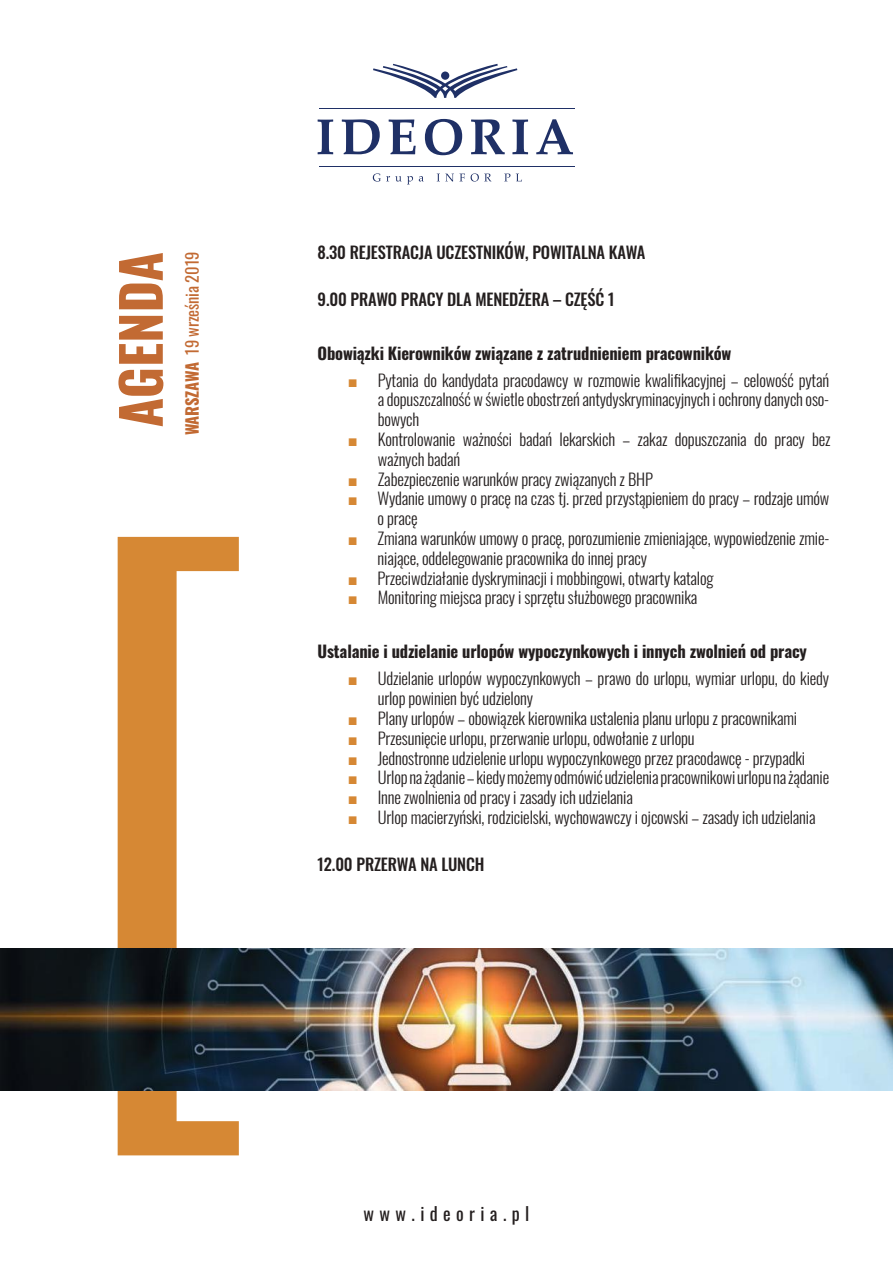
<style>
.page{position:relative;width:893px;height:1263px;background:#fff}
.page>*{position:absolute;margin:0;border:0;box-sizing:border-box;transform-origin:0 0}
.t1{font:700 54px "Oswald";color:#c26a33}
.t2{font:18px "Oswald";letter-spacing:.3em;color:#241f1f}
.t3{font:300 16.5px/19.8px "Oswald";letter-spacing:-.01em;color:#241f1f}
.t4{font:700 16.5px "Oswald";letter-spacing:-.01em;color:#241f1f}
.t5{font:500 16.5px "Oswald";letter-spacing:-.01em;color:#241f1f}
.t6{font:16.5px "Oswald";letter-spacing:-.01em;color:#c26a33}
.s1{font-weight:700}
.s2{font-family:"Arial";font-weight:400;color:#d68834}
</style>
<div class="page">
<svg style="left:373px;top:64px;width:144px;height:34px"></svg>
<div style="left:441px;top:72px;width:8px;height:8px;background:#1f3066;border-radius:50%"></div>
<svg style="left:318px;top:119px;width:15px;height:35px"></svg>
<svg style="left:342px;top:119px;width:38px;height:35px"></svg>
<svg style="left:389px;top:119px;width:27px;height:35px"></svg>
<svg style="left:425px;top:119px;width:37px;height:36px"></svg>
<svg style="left:471px;top:119px;width:34px;height:35px"></svg>
<svg style="left:512px;top:119px;width:16px;height:35px"></svg>
<svg style="left:536px;top:119px;width:37px;height:35px"></svg>
<hr style="left:319px;top:166px;width:256px;height:1px;background:#1f3066">
<hr style="left:319px;top:108px;width:256px;height:1px;background:#1f3066">
<svg style="left:373px;top:173px;width:40px;height:11px"></svg>
<svg style="left:419px;top:176px;width:4px;height:5px"></svg>
<svg style="left:437px;top:174px;width:28px;height:8px"></svg>
<svg style="left:471px;top:173px;width:20px;height:9px"></svg>
<svg style="left:505px;top:174px;width:5px;height:7px"></svg>
<svg style="left:516px;top:174px;width:6px;height:7px"></svg>
<svg style="left:118px;top:537px;width:121px;height:618px;fill:#d68834"></svg>
<img style="left:0;top:948px;width:893px;height:143px">
<h1 class="t1" style="left:113px;top:427px;width:177px;rotate:-90deg">AGENDA</h1>
<p class="t6" style="left:177px;top:435px;width:185px;rotate:-90deg"><span class="s1">WARSZAWA</span> 19 września 2019</p>
<p class="t5" style="left:318px;top:243px;width:329px">8.30 REJESTRACJA UCZESTNIKÓW, POWITALNA KAWA</p>
<p class="t5" style="left:318px;top:290px;width:298px">9.00 PRAWO PRACY DLA MENEDŻERA – CZĘŚĆ 1</p>
<p class="t4" style="left:318px;top:344px;width:415px">Obowiązki Kierowników związane z zatrudnieniem pracowników</p>
<p class="t3" style="left:378px;top:368px;width:453px;text-align:justify;text-indent:-30px"><span class="s2">■</span> Pytania do kandydata pracodawcy w rozmowie kwalifikacyjnej – celowość pytań a dopuszczalność w świetle obostrzeń antydyskryminacyjnych i ochrony danych oso&shy;bowych</p>
<p class="t3" style="left:378px;top:428px;width:454px;text-indent:-30px"><span class="s2">■</span> Kontrolowanie ważności badań lekarskich – zakaz dopuszczania do pracy bez ważnych badań</p>
<p class="t3" style="left:348px;top:467px;width:307px"><span class="s2">■</span> Zabezpieczenie warunków pracy związanych z BHP</p>
<p class="t3" style="left:377px;top:487px;width:453px;text-indent:-30px"><span class="s2">■</span> Wydanie umowy o pracę na czas tj. przed przystąpieniem do pracy – rodzaje umów o pracę</p>
<p class="t3" style="left:378px;top:527px;width:453px;text-indent:-30px"><span class="s2">■</span> Zmiana warunków umowy o pracę, porozumienie zmieniające, wypowiedzenie zmie&shy;niające, oddelegowanie pracownika do innej pracy</p>
<p class="t3" style="left:348px;top:566px;width:367px"><span class="s2">■</span> Przeciwdziałanie dyskryminacji i mobbingowi, otwarty katalog</p>
<p class="t3" style="left:348px;top:586px;width:351px"><span class="s2">■</span> Monitoring miejsca pracy i sprzętu służbowego pracownika</p>
<p class="t4" style="left:318px;top:643px;width:491px">Ustalanie i udzielanie urlopów wypoczynkowych i innych zwolnień od pracy</p>
<p class="t3" style="left:378px;top:667px;width:453px;text-indent:-30px"><span class="s2">■</span> Udzielanie urlopów wypoczynkowych – prawo do urlopu, wymiar urlopu, do kiedy urlop powinien być udzielony</p>
<p class="t3" style="left:348px;top:707px;width:451px"><span class="s2">■</span> Plany urlopów – obowiązek kierownika ustalenia planu urlopu z pracownikami</p>
<p class="t3" style="left:348px;top:726px;width:348px"><span class="s2">■</span> Przesunięcie urlopu, przerwanie urlopu, odwołanie z urlopu</p>
<p class="t3" style="left:348px;top:746px;width:459px"><span class="s2">■</span> Jednostronne udzielenie urlopu wypoczynkowego przez pracodawcę - przypadki</p>
<p class="t3" style="left:348px;top:766px;width:483px"><span class="s2">■</span> Urlop na żądanie – kiedy możemy odmówić udzielenia pracownikowi urlopu na żądanie</p>
<p class="t3" style="left:348px;top:786px;width:287px"><span class="s2">■</span> Inne zwolnienia od pracy i zasady ich udzielania</p>
<p class="t3" style="left:348px;top:806px;width:469px"><span class="s2">■</span> Urlop macierzyński, rodzicielski, wychowawczy i ojcowski – zasady ich udzielania</p>
<p class="t5" style="left:318px;top:855px;width:168px">12.00 PRZERWA NA LUNCH</p>
<p class="t2" style="left:364px;top:1197px;width:167px">www.ideoria.pl</p>
</div>
